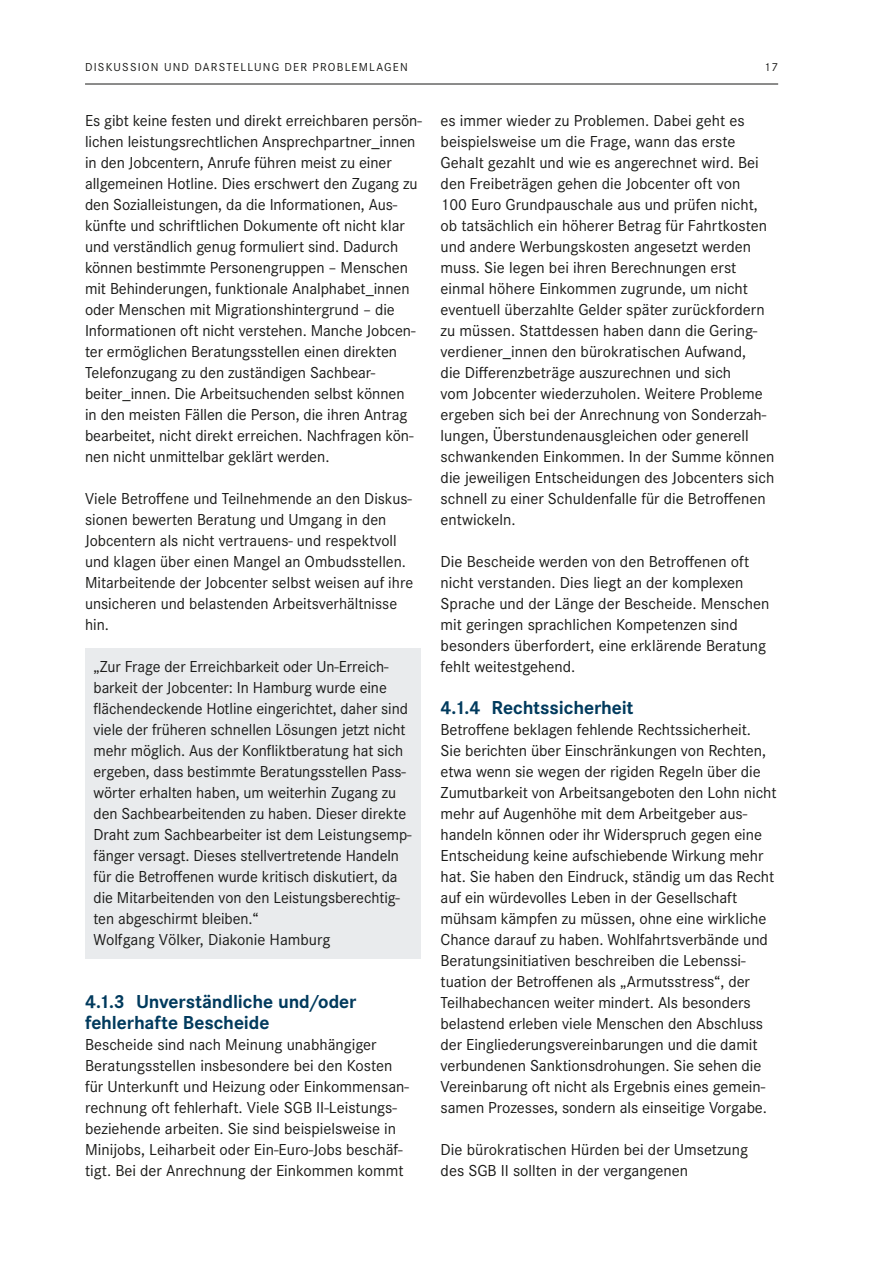
<style>
.page{position:relative;width:893px;height:1263px;background:#fff}
.page>*{position:absolute;margin:0;border:0;box-sizing:border-box;transform-origin:0 0}
.t1{font:700 19.5px/21px "Corporate S";letter-spacing:-.005em;color:#003a5d}
.t2{font:16.5px/21px "Corporate S";letter-spacing:-.005em;color:#1a1a18}
.t3{font:12px "Corporate S";letter-spacing:.1em;color:#1a1a18}
</style>
<div class="page">
<hr style="left:85px;top:84px;width:693px;height:1px;background:#1a1a18">
<div style="left:85px;top:648px;width:336px;height:311px;background:#e9ebed"></div>
<p class="t3" style="left:85px;top:59px;width:324px">DISKUSSION UND DARStELLUNG DER PROBLEMLAGEN</p>
<p class="t3" style="left:764px;top:59px;width:15px">17</p>
<p class="t2" style="left:85px;top:109px;width:338px">Es gibt keine festen und direkt erreichbaren persön&shy;lichen leistungsrechtlichen Ansprechpartner_innen in den Jobcentern, Anrufe führen meist zu einer allgemeinen Hotline. Dies erschwert den Zugang zu den Sozialleistungen, da die Informationen, Aus&shy;künfte und schriftlichen Dokumente oft nicht klar und verständlich genug formuliert sind. Dadurch können bestimmte Personengruppen – Menschen mit Behinderungen, funktionale Analphabet_innen oder Menschen mit Migrationshintergrund – die Informationen oft nicht verstehen. Manche Jobcen&shy;ter ermöglichen Beratungsstellen einen direkten telefonzugang zu den zuständigen Sachbear&shy;beiter_innen. Die Arbeitsuchenden selbst können<br>in den meisten Fällen die Person, die ihren Antrag bearbeitet, nicht direkt erreichen. Nachfragen kön&shy;nen nicht unmittelbar geklärt werden.</p>
<p class="t2" style="left:85px;top:487px;width:330px">Viele Betroffene und teilnehmende an den Diskus&shy;sionen bewerten Beratung und Umgang in den Jobcentern als nicht vertrauens- und respektvoll und klagen über einen Mangel an Ombudsstellen.<br>Mitarbeitende der Jobcenter selbst weisen auf ihre unsicheren und belastenden Arbeitsverhältnisse hin.</p>
<p class="t2" style="left:94px;top:655px;width:320px">„Zur Frage der Erreichbarkeit oder Un-Erreich&shy;barkeit der Jobcenter: In Hamburg wurde eine flächendeckende Hotline eingerichtet, daher sind viele der früheren schnellen Lösungen jetzt nicht mehr möglich. Aus der Konfliktberatung hat sich ergeben, dass bestimmte Beratungsstellen Pass&shy;wörter erhalten haben, um weiterhin Zugang zu den Sachbearbeitenden zu haben. Dieser direkte Draht zum Sachbearbeiter ist dem Leistungsemp&shy;fänger versagt. Dieses stellvertretende Handeln für die Betroffenen wurde kritisch diskutiert, da die Mitarbeitenden von den Leistungsberechtig&shy;ten abgeschirmt bleiben.“</p>
<p class="t2" style="left:94px;top:928px;width:238px">Wolfgang Völker, Diakonie Hamburg</p>
<h3 class="t1" style="left:85px;top:990px;width:273px">4.1.3 Unverständliche und/oder fehlerhafte Bescheide</h3>
<p class="t2" style="left:85px;top:1033px;width:325px">Bescheide sind nach Meinung unabhängiger Beratungsstellen insbesondere bei den Kosten für Unterkunft und Heizung oder Einkommensan&shy;rechnung oft fehlerhaft. Viele SGB II-Leistungs&shy;beziehende arbeiten. Sie sind beispielsweise in Minijobs, Leiharbeit oder Ein-Euro-Jobs beschäf&shy;tigt. Bei der Anrechnung der Einkommen kommt</p>
<p class="t2" style="left:441px;top:109px;width:335px">es immer wieder zu Problemen. Dabei geht es beispielsweise um die Frage, wann das erste Gehalt gezahlt und wie es angerechnet wird. Bei den Freibeträgen gehen die Jobcenter oft von<br>100 Euro Grundpauschale aus und prüfen nicht, ob tatsächlich ein höherer Betrag für Fahrtkosten und andere Werbungskosten angesetzt werden muss. Sie legen bei ihren Berechnungen erst einmal höhere Einkommen zugrunde, um nicht eventuell überzahlte Gelder später zurückfordern zu müssen. Stattdessen haben dann die Gering&shy;verdiener_innen den bürokratischen Aufwand,<br>die Differenzbeträge auszurechnen und sich<br>vom Jobcenter wiederzuholen. Weitere Probleme ergeben sich bei der Anrechnung von Sonderzah&shy;lungen, Überstundenausgleichen oder generell schwankenden Einkommen. In der Summe können die jeweiligen Entscheidungen des Jobcenters sich schnell zu einer Schuldenfalle für die Betroffenen entwickeln.</p>
<p class="t2" style="left:441px;top:551px;width:330px">Die Bescheide werden von den Betroffenen oft nicht verstanden. Dies liegt an der komplexen Sprache und der Länge der Bescheide. Menschen mit geringen sprachlichen Kompetenzen sind besonders überfordert, eine erklärende Beratung fehlt weitestgehend.</p>
<h3 class="t1" style="left:441px;top:696px;width:194px">4.1.4 Rechtssicherheit</h3>
<p class="t2" style="left:441px;top:718px;width:337px">Betroffene beklagen fehlende Rechtssicherheit.<br>Sie berichten über Einschränkungen von Rechten, etwa wenn sie wegen der rigiden Regeln über die Zumutbarkeit von Arbeitsangeboten den Lohn nicht mehr auf Augenhöhe mit dem Arbeitgeber aus&shy;handeln können oder ihr Widerspruch gegen eine Entscheidung keine aufschiebende Wirkung mehr hat. Sie haben den Eindruck, ständig um das Recht auf ein würdevolles Leben in der Gesellschaft mühsam kämpfen zu müssen, ohne eine wirkliche Chance darauf zu haben. Wohlfahrtsverbände und Beratungsinitiativen beschreiben die Lebenssi&shy;tuation der Betroffenen als „Armutsstress“, der teilhabechancen weiter mindert. Als besonders belastend erleben viele Menschen den Abschluss der Eingliederungsvereinbarungen und die damit verbundenen Sanktionsdrohungen. Sie sehen die Vereinbarung oft nicht als Ergebnis eines gemein&shy;samen Prozesses, sondern als einseitige Vorgabe.</p>
<p class="t2" style="left:441px;top:1139px;width:309px">Die bürokratischen Hürden bei der Umsetzung des SGB II sollten in der vergangenen</p>
</div>
